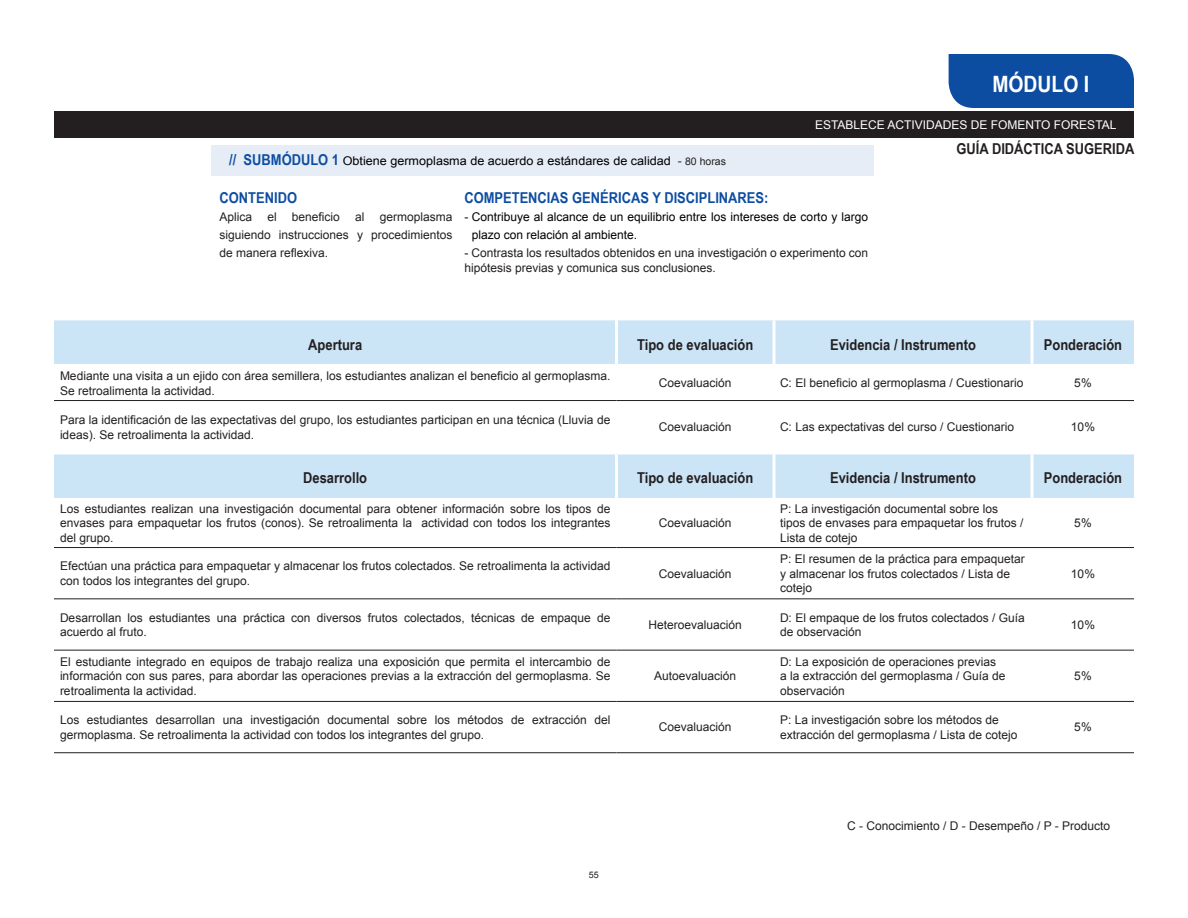
<style>
.page{position:relative;width:1188px;height:918px;background:#fff}
.page>*{position:absolute;margin:0;border:0;box-sizing:border-box;transform-origin:0 0}
.t1{font:700 22.5px "Arial Narrow";color:#fff;scale:1.05 1}
.t2{font:700 15px "Arial Narrow";color:#231f20;scale:1.05 1}
.t3{font:700 15px "Arial Narrow";color:#0d4da1;scale:1.05 1}
.Párrafo_general{font:12px/14.4px "Arial";color:#231f20}
.t4{font:12px/18px "Arial";color:#000}
.t5{font:12px "Arial";color:#000;scale:1.05 1}
.t6{font:12px "Arial";color:#fff}
.t7{font:9px "Arial";color:#231f20}
.s1{font-family:"Arial Narrow";font-weight:700;font-size:15px;color:#0d4da1}
.s2{color:#231f20}
.s3{font-size:10.5px;color:#231f20}
.s4{color:#000}
</style>
<div class="page">
<div style="left:211px;top:145px;width:663px;height:30px;background:#e6edf6"></div>
<div style="left:54px;top:111px;width:1080px;height:26px;background:#231f20"></div>
<div style="left:949px;top:54px;width:185px;height:54px;background:#0d4da1"></div>
<div style="left:54px;top:320px;width:1080px;height:44px;background:#cbe4f6"></div>
<div style="left:54px;top:454px;width:1080px;height:44px;background:#cbe4f6"></div>
<hr style="left:54px;top:400px;width:562px;height:1px;background:#231f20">
<hr style="left:616px;top:400px;width:158px;height:1px;background:#231f20">
<hr style="left:774px;top:400px;width:258px;height:1px;background:#231f20">
<hr style="left:1032px;top:400px;width:102px;height:1px;background:#231f20">
<hr style="left:54px;top:547px;width:562px;height:1px;background:#231f20">
<hr style="left:616px;top:547px;width:158px;height:1px;background:#231f20">
<hr style="left:774px;top:547px;width:258px;height:1px;background:#231f20">
<hr style="left:1032px;top:547px;width:102px;height:1px;background:#231f20">
<hr style="left:54px;top:599px;width:562px;height:1px;background:#231f20">
<hr style="left:616px;top:599px;width:158px;height:1px;background:#231f20">
<hr style="left:774px;top:599px;width:258px;height:1px;background:#231f20">
<hr style="left:1032px;top:599px;width:102px;height:1px;background:#231f20">
<hr style="left:54px;top:650px;width:562px;height:1px;background:#231f20">
<hr style="left:616px;top:650px;width:158px;height:1px;background:#231f20">
<hr style="left:774px;top:650px;width:258px;height:1px;background:#231f20">
<hr style="left:1032px;top:650px;width:102px;height:1px;background:#231f20">
<hr style="left:54px;top:701px;width:562px;height:1px;background:#231f20">
<hr style="left:616px;top:701px;width:158px;height:1px;background:#231f20">
<hr style="left:774px;top:701px;width:258px;height:1px;background:#231f20">
<hr style="left:1032px;top:701px;width:102px;height:1px;background:#231f20">
<hr style="left:615px;top:320px;width:3px;height:44px;background:#fff">
<svg style="left:772px;top:320px;width:4px;height:44px"></svg>
<svg style="left:1030px;top:320px;width:4px;height:44px"></svg>
<hr style="left:615px;top:454px;width:3px;height:44px;background:#fff">
<svg style="left:772px;top:454px;width:4px;height:44px"></svg>
<svg style="left:1030px;top:454px;width:4px;height:44px"></svg>
<hr style="left:54px;top:752px;width:562px;height:1px;background:#231f20">
<hr style="left:616px;top:752px;width:158px;height:1px;background:#231f20">
<hr style="left:774px;top:752px;width:258px;height:1px;background:#231f20">
<hr style="left:1032px;top:752px;width:102px;height:1px;background:#231f20">
<p class="t1" style="left:992px;top:67px;width:94px">MÓDULO I</p>
<p class="t5" style="left:229px;top:153px;width:475px"><span class="s1">// SUBMÓDULO 1</span> Obtiene germoplasma de acuerdo a estándares de calidad <span class="s2">-</span> <span class="s3">80 horas</span></p>
<p class="t6" style="left:815px;top:117px;width:303px">ESTABLECE ACTIVIDADES DE FOMENTO FORESTAL</p>
<p class="t2" style="left:957px;top:138px;width:171px">GUÍA DIDÁCTICA SUGERIDA</p>
<p class="t3" style="left:220px;top:186px;width:75px">CONTENIDO</p>
<p class="Párrafo_general" style="left:220px;top:210px;width:34px">Aplica</p>
<p class="Párrafo_general" style="left:267px;top:210px;width:11px">el</p>
<p class="Párrafo_general" style="left:292px;top:210px;width:50px">beneficio</p>
<p class="Párrafo_general" style="left:355px;top:210px;width:11px">al</p>
<p class="Párrafo_general" style="left:220px;top:208px;width:234px;line-height:18px;text-align:justify;text-indent:160px">germoplasma siguiendo instrucciones y procedimientos de manera reflexiva.</p>
<p class="t3" style="left:464px;top:186px;width:291px">COMPETENCIAS GENÉRICAS Y DISCIPLINARES:</p>
<p class="t4" style="left:472px;top:208px;width:398px;text-indent:-7px">- Contribuye al alcance de un equilibrio entre los intereses de corto y largo plazo con relación al ambiente.</p>
<p class="Párrafo_general" style="left:464px;top:245px;width:405px;line-height:15px"><span class="s4">-</span> Contrasta los resultados obtenidos en una investigación o experimento con hipótesis previas y comunica sus conclusiones.</p>
<p class="t2" style="left:308px;top:333px;width:53px">Apertura</p>
<p class="t2" style="left:637px;top:333px;width:112px">Tipo de evaluación</p>
<p class="t2" style="left:830px;top:333px;width:140px">Evidencia / Instrumento</p>
<p class="t2" style="left:1044px;top:333px;width:76px">Ponderación</p>
<p class="Párrafo_general" style="left:60px;top:369px;width:552px">Mediante una visita a un ejido con área semillera, los estudiantes analizan el beneficio al germoplasma.<br>Se retroalimenta la actividad.</p>
<p class="Párrafo_general" style="left:659px;top:376px;width:74px">Coevaluación</p>
<p class="Párrafo_general" style="left:780px;top:376px;width:245px">C: El beneficio al germoplasma / Cuestionario</p>
<p class="Párrafo_general" style="left:1074px;top:376px;width:19px">5%</p>
<p class="Párrafo_general" style="left:60px;top:412px;width:552px;line-height:15px">Para la identificación de las expectativas del grupo, los estudiantes participan en una técnica (Lluvia de ideas). Se retroalimenta la actividad.</p>
<p class="Párrafo_general" style="left:659px;top:420px;width:74px">Coevaluación</p>
<p class="Párrafo_general" style="left:780px;top:420px;width:236px">C: Las expectativas del curso / Cuestionario</p>
<p class="Párrafo_general" style="left:1071px;top:420px;width:26px">10%</p>
<p class="t2" style="left:303px;top:466px;width:62px">Desarrollo</p>
<p class="t2" style="left:637px;top:466px;width:112px">Tipo de evaluación</p>
<p class="t2" style="left:830px;top:466px;width:140px">Evidencia / Instrumento</p>
<p class="t2" style="left:1044px;top:466px;width:76px">Ponderación</p>
<p class="Párrafo_general" style="left:60px;top:501px;width:552px;text-align:justify">Los estudiantes realizan una investigación documental para obtener información sobre los tipos de envases para empaquetar los frutos (conos). Se retroalimenta la actividad con todos los integrantes del grupo.</p>
<p class="Párrafo_general" style="left:780px;top:501px;width:245px">P: La investigación documental sobre los tipos de envases para empaquetar los frutos /<br>Lista de cotejo</p>
<p class="Párrafo_general" style="left:1074px;top:516px;width:19px">5%</p>
<p class="Párrafo_general" style="left:659px;top:516px;width:74px">Coevaluación</p>
<p class="Párrafo_general" style="left:60px;top:559px;width:552px">Efectúan una práctica para empaquetar y almacenar los frutos colectados. Se retroalimenta la actividad con todos los integrantes del grupo.</p>
<p class="Párrafo_general" style="left:659px;top:566px;width:74px">Coevaluación</p>
<p class="Párrafo_general" style="left:780px;top:552px;width:246px">P: El resumen de la práctica para empaquetar y almacenar los frutos colectados / Lista de cotejo</p>
<p class="Párrafo_general" style="left:1071px;top:566px;width:26px">10%</p>
<p class="Párrafo_general" style="left:60px;top:610px;width:552px">Desarrollan los estudiantes una práctica con diversos frutos colectados, técnicas de empaque de acuerdo al fruto.</p>
<p class="Párrafo_general" style="left:649px;top:618px;width:95px">Heteroevaluación</p>
<p class="Párrafo_general" style="left:780px;top:610px;width:246px">D: El empaque de los frutos colectados / Guía de observación</p>
<p class="Párrafo_general" style="left:1071px;top:618px;width:26px">10%</p>
<p class="Párrafo_general" style="left:60px;top:654px;width:552px;text-align:justify">El estudiante integrado en equipos de trabajo realiza una exposición que permita el intercambio de información con sus pares, para abordar las operaciones previas a la extracción del germoplasma. Se retroalimenta la actividad.</p>
<p class="Párrafo_general" style="left:780px;top:654px;width:227px">D: La exposición de operaciones previas a la extracción del germoplasma / Guía de observación</p>
<p class="Párrafo_general" style="left:1074px;top:669px;width:19px">5%</p>
<p class="Párrafo_general" style="left:654px;top:669px;width:84px">Autoevaluación</p>
<p class="Párrafo_general" style="left:60px;top:713px;width:552px">Los estudiantes desarrollan una investigación documental sobre los métodos de extracción del germoplasma. Se retroalimenta la actividad con todos los integrantes del grupo.</p>
<p class="Párrafo_general" style="left:659px;top:720px;width:74px">Coevaluación</p>
<p class="Párrafo_general" style="left:780px;top:713px;width:239px">P: La investigación sobre los métodos de extracción del germoplasma / Lista de cotejo</p>
<p class="Párrafo_general" style="left:1074px;top:720px;width:19px">5%</p>
<p class="t7" style="left:589px;top:868px;width:12px">55</p>
<p class="Párrafo_general" style="left:847px;top:818px;width:265px">C - Conocimiento / D - Desempeño / P - Producto</p>
</div>
